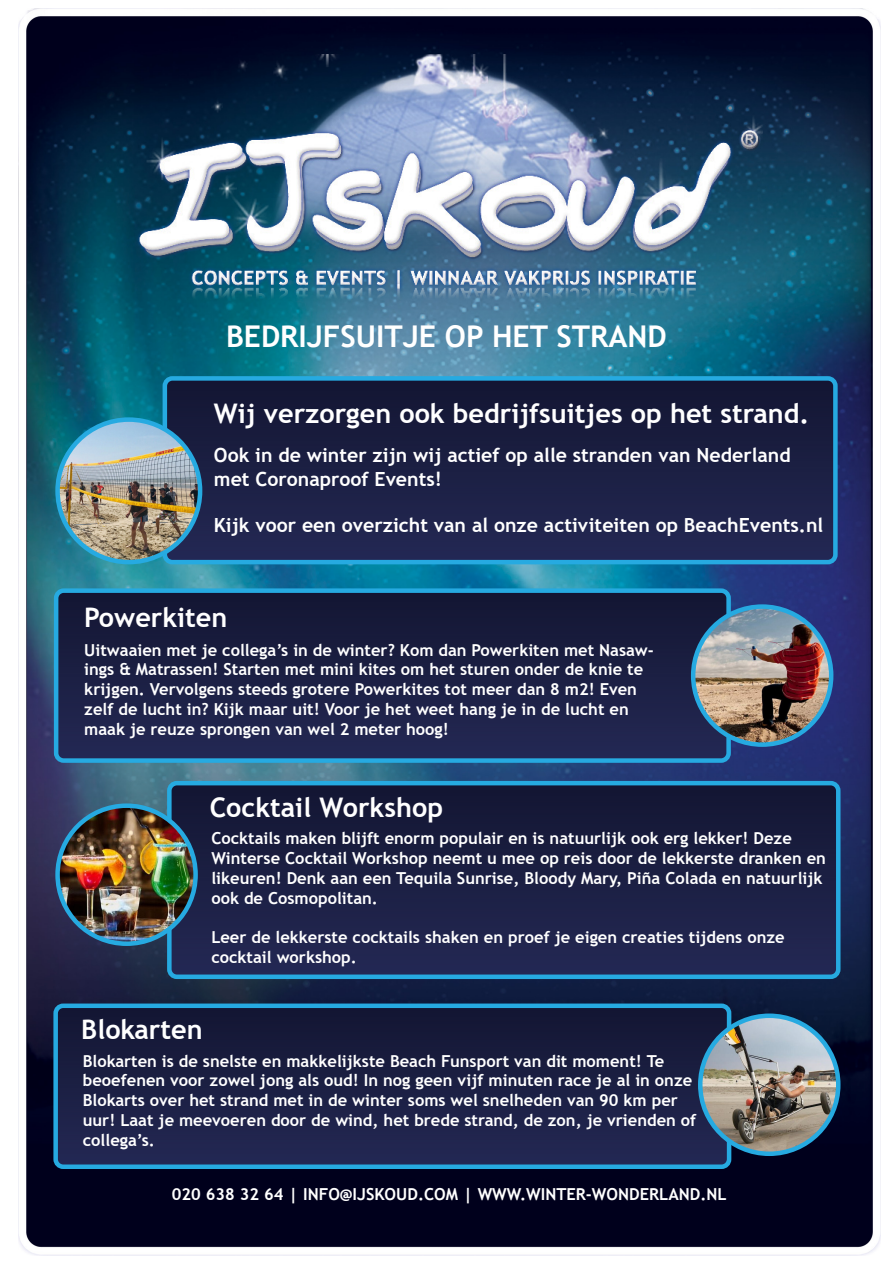
<style>
.page{position:relative;width:893px;height:1263px;background:#fff}
.page>*{position:absolute;margin:0;border:0;box-sizing:border-box;transform-origin:0 0}
.t1{font:700 30px "Trebuchet MS";color:#fff}
.t2{font:700 27px "Trebuchet MS";color:#fff}
.t3{font:700 19.5px/23.4px "Trebuchet MS";color:#fff}
.t4{font:700 16.5px/19.8px "Trebuchet MS";color:#fff}
</style>
<div class="page">
<img style="left:19px;top:9px;width:861px;height:1246px">
<img style="left:135px;top:54px;width:627px;height:244px">
<svg style="left:58px;top:1008px;width:668px;height:156px"></svg>
<div style="left:53px;top:1003px;width:678px;height:166px;border:4px solid #26aae1;border-radius:8px"></div>
<svg style="left:172px;top:786px;width:663px;height:188px"></svg>
<div style="left:167px;top:781px;width:673px;height:198px;border:4px solid #26aae1;border-radius:7px"></div>
<svg style="left:59px;top:593px;width:667px;height:165px"></svg>
<div style="left:54px;top:588px;width:677px;height:175px;border:4px solid #26aae1;border-radius:8px"></div>
<img style="left:693px;top:608px;width:138px;height:137px">
<div style="left:691px;top:604px;width:142px;height:143px;border:4px solid #26aae1;border-radius:50%"></div>
<img style="left:58px;top:806px;width:138px;height:138px;border-radius:69px">
<div style="left:55px;top:803px;width:143px;height:143px;border:4px solid #26aae1;border-radius:50%"></div>
<img style="left:700px;top:1016px;width:138px;height:138px;border-radius:69px">
<div style="left:698px;top:1013px;width:142px;height:143px;border:4px solid #26aae1;border-radius:50%"></div>
<svg style="left:168px;top:381px;width:665px;height:178px"></svg>
<div style="left:163px;top:376px;width:675px;height:188px;border:4px solid #26aae1;border-radius:8px"></div>
<img style="left:58px;top:420px;width:142px;height:142px;border-radius:71px">
<div style="left:55px;top:417px;width:147px;height:147px;border:4px solid #26aae1;border-radius:50%"></div>
<p class="t1" style="left:226px;top:317px;width:442px">BEDRIJFSUITJE OP HET STRAND</p>
<p class="t2" style="left:214px;top:397px;width:597px">Wij verzorgen ook bedrijfsuitjes op het strand.</p>
<p class="t3" style="left:214px;top:444px;width:578px">Ook in de winter zijn wij actief op alle stranden van Nederland met Coronaproof Events!</p>
<p class="t3" style="left:214px;top:514px;width:611px">Kijk voor een overzicht van al onze activiteiten op BeachEvents.nl</p>
<p class="t2" style="left:84px;top:600px;width:145px">Powerkiten</p>
<p class="t4" style="left:84px;top:640px;width:571px">Uitwaaien met je collega’s in de winter? Kom dan Powerkiten met Nasaw&shy;ings &amp; Matrassen! Starten met mini kites om het sturen onder de knie te krijgen. Vervolgens steeds grotere Powerkites tot meer dan 8 m2! Even zelf de lucht in? Kijk maar uit! Voor je het weet hang je in de lucht en maak je reuze sprongen van wel 2 meter hoog!</p>
<p class="t2" style="left:210px;top:791px;width:235px">Cocktail Workshop</p>
<p class="t4" style="left:211px;top:829px;width:616px">Cocktails maken blijft enorm populair en is natuurlijk ook erg lekker! Deze Winterse Cocktail Workshop neemt u mee op reis door de lekkerste dranken en likeuren! Denk aan een Tequila Sunrise, Bloody Mary, Piña Colada en natuurlijk ook de Cosmopolitan.</p>
<p class="t4" style="left:211px;top:928px;width:575px">Leer de lekkerste cocktails shaken en proef je eigen creaties tijdens onze cocktail workshop.</p>
<p class="t2" style="left:81px;top:1012px;width:123px">Blokarten</p>
<p class="t4" style="left:83px;top:1051px;width:615px">Blokarten is de snelste en makkelijkste Beach Funsport van dit moment! Te beoefenen voor zowel jong als oud! In nog geen vijf minuten race je al in onze Blokarts over het strand met in de winter soms wel snelheden van 90 km per uur! Laat je meevoeren door de wind, het brede strand, de zon, je vrienden of collega’s.</p>
<p class="t4" style="left:172px;top:1185px;width:556px">020 638 32 64 | INFO@IJSKOUD.COM | WWW.WINTER-WONDERLAND.NL</p>
</div>
